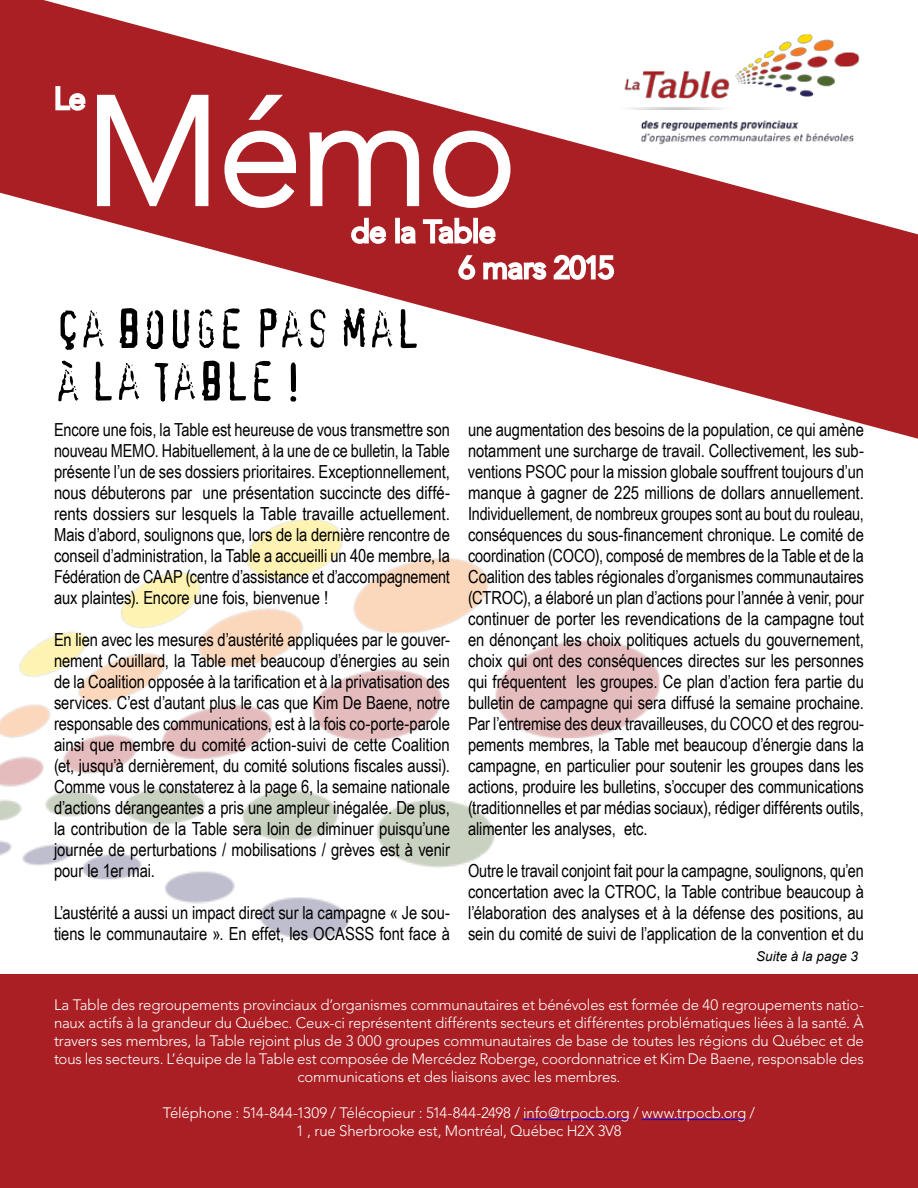
<style>
.page{position:relative;width:918px;height:1188px;background:#fff}
.page>*{position:absolute;margin:0;border:0;box-sizing:border-box;transform-origin:0 0}
.t1{font:300 153px "Avenir";color:#fff}
.t2{font:52.5px/52.5px "Confidential";letter-spacing:-.005em;color:#000}
.t3{font:18px/21px "Arial Narrow";letter-spacing:-.005em;color:#000;text-align:justify}
.t4{font:300 15px/18px "Avenir";letter-spacing:-.01em;color:#fff;text-align:center}
.t5{font:italic 13.5px "Arial";letter-spacing:.005em;color:#000}
</style>
<div class="page">
<svg style="left:0;top:0;width:918px;height:439px"></svg>
<div style="left:0;top:974px;width:918px;height:214px;background:#aa1f24"></div>
<svg style="left:95px;top:93px;width:115px;height:115px;background:#ba4a4e"></svg>
<svg style="left:223px;top:93px;width:74px;height:116px;background:#ba4a4e"></svg>
<svg style="left:308px;top:129px;width:113px;height:79px;background:#bb4c50"></svg>
<svg style="left:432px;top:129px;width:80px;height:80px;background:#ba4a4e"></svg>
<svg style="left:54px;top:85px;width:34px;height:27px"></svg>
<svg style="left:350px;top:216px;width:38px;height:29px"></svg>
<div style="left:395px;top:218px;width:5px;height:25px;border:3px solid #fff"></div>
<svg style="left:399px;top:216px;width:99px;height:29px"></svg>
<svg style="left:457px;top:253px;width:159px;height:28px"></svg>
<hr style="left:523px;top:1119px;width:106px;height:1px;background:#00f">
<hr style="left:642px;top:1119px;width:104px;height:1px;background:#00f">
<img style="left:603px;top:22px;width:275px;height:138px">
<img style="left:0;top:519px;width:660px;height:420px">
<h1 class="t1" style="left:85px;top:62px;width:434px">Mémo</h1>
<h2 class="t2" style="left:54px;top:304px;width:367px">ÇA BOUGE PAS MAL<br>À LA TABLE !</h2>
<p class="t3" style="left:54px;top:418px;width:397px">Encore une fois, la Table est heureuse de vous transmettre son nouveau MEMO. Habituellement, à la une de ce bulletin, la Table présente l’un de ses dossiers prioritaires. Exceptionnellement, nous débuterons par une présentation succincte des diffé&shy;rents dossiers sur lesquels la Table travaille actuellement.<br>Mais d’abord, soulignons que, lors de la dernière rencontre de conseil d’administration, la Table a accueilli un 40e membre, la Fédération de CAAP (centre d’assistance et d’accompagnement aux plaintes). Encore une fois, bienvenue !</p>
<p class="t3" style="left:54px;top:628px;width:398px">En lien avec les mesures d’austérité appliquées par le gouver&shy;nement Couillard, la Table met beaucoup d’énergies au sein de la Coalition opposée à la tarification et à la privatisation des services. C’est d’autant plus le cas que Kim De Baene, notre responsable des communications, est à la fois co-porte-parole ainsi que membre du comité action-suivi de cette Coalition (et, jusqu’à dernièrement, du comité solutions fiscales aussi).<br>Comme vous le constaterez à la page 6, la semaine nationale d’actions dérangeantes a pris une ampleur inégalée. De plus, la contribution de la Table sera loin de diminuer puisqu’une journée de perturbations / mobilisations / grèves est à venir pour le 1er mai.</p>
<p class="t3" style="left:54px;top:901px;width:398px">L’austérité a aussi un impact direct sur la campagne « Je sou&shy;tiens le communautaire ». En effet, les OCASSS font face à</p>
<p class="t3" style="left:468px;top:418px;width:398px">une augmentation des besoins de la population, ce qui amène notamment une surcharge de travail. Collectivement, les sub&shy;ventions PSOC pour la mission globale souffrent toujours d’un manque à gagner de 225 millions de dollars annuellement.<br>Individuellement, de nombreux groupes sont au bout du rouleau, conséquences du sous-financement chronique. Le comité de coordination (COCO), composé de membres de la Table et de la Coalition des tables régionales d’organismes communautaires (CTROC), a élaboré un plan d’actions pour l’année à venir, pour continuer de porter les revendications de la campagne tout en dénonçant les choix politiques actuels du gouvernement, choix qui ont des conséquences directes sur les personnes qui fréquentent les groupes. Ce plan d’action fera partie du bulletin de campagne qui sera diffusé la semaine prochaine.<br>Par l’entremise des deux travailleuses, du COCO et des regrou&shy;pements membres, la Table met beaucoup d’énergie dans la campagne, en particulier pour soutenir les groupes dans les actions, produire les bulletins, s’occuper des communications (traditionnelles et par médias sociaux), rédiger différents outils, alimenter les analyses, etc.</p>
<p class="t3" style="left:468px;top:859px;width:397px">Outre le travail conjoint fait pour la campagne, soulignons, qu’en concertation avec la CTROC, la Table contribue beaucoup à l’élaboration des analyses et à la défense des positions, au sein du comité de suivi de l’application de la convention et du</p>
<p class="t5" style="left:756px;top:947px;width:104px">Suite à la page 3</p>
<p class="t4" style="left:54px;top:996px;width:811px">La Table des regroupements provinciaux d’organismes communautaires et bénévoles est formée de 40 regroupements natio&shy;naux actifs à la grandeur du Québec. Ceux-ci représentent différents secteurs et différentes problématiques liées à la santé. À travers ses membres, la Table rejoint plus de 3 000 groupes communautaires de base de toutes les régions du Québec et de tous les secteurs. L’équipe de la Table est composée de Mercédez Roberge, coordonnatrice et Kim De Baene, responsable des communications et des liaisons avec les membres.</p>
<p class="t4" style="left:163px;top:1104px;width:594px">Téléphone : 514-844-1309 / Télécopieur : 514-844-2498 / info@trpocb.org / www.trpocb.org /<br>1 , rue Sherbrooke est, Montréal, Québec H2X 3V8</p>
</div>
